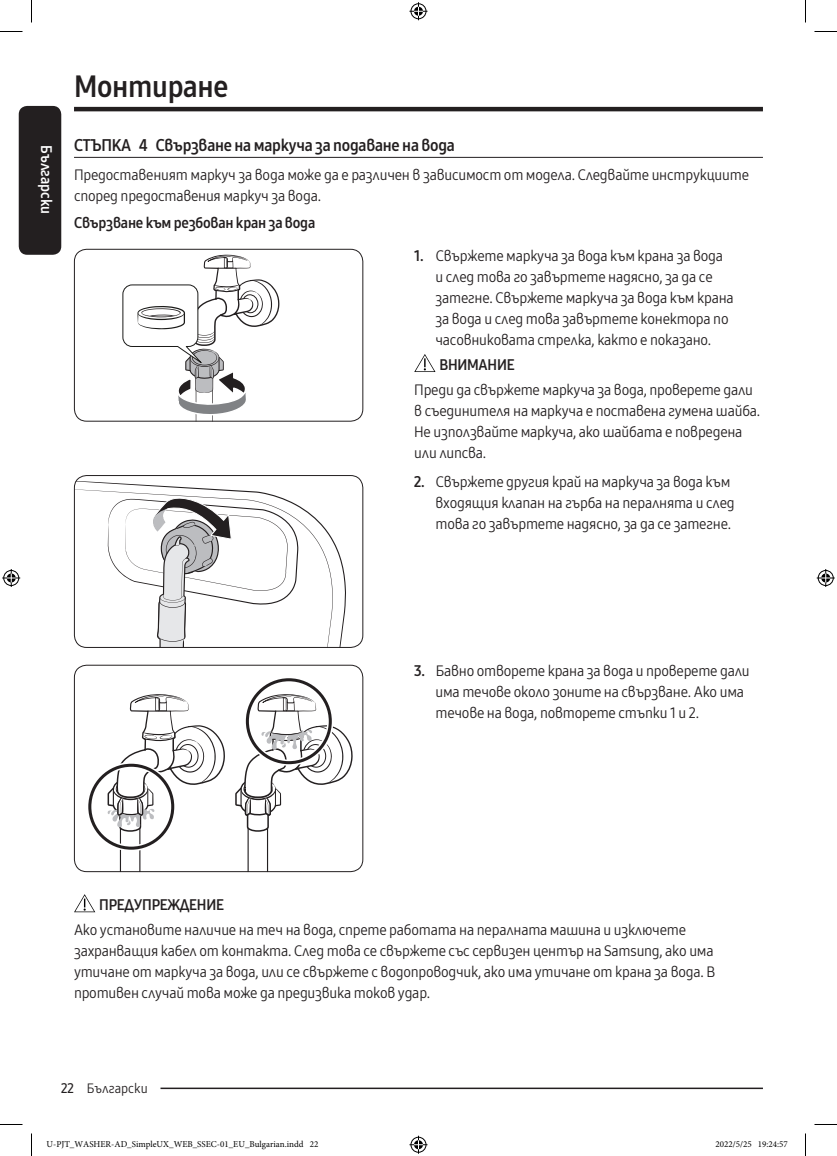
<style>
.page{position:relative;width:837px;height:1156px;background:#fff}
.page>*{position:absolute;margin:0;border:0;box-sizing:border-box;transform-origin:0 0}
.t1{font:30px "Samsung One 700 C";letter-spacing:-.01em;color:#231f20}
.t2{font:16.5px "Samsung One 700 C";letter-spacing:-.015em;color:#231f20}
.t3{font:15px/21px "Samsung One 400 C";letter-spacing:-.015em;color:#231f20}
.t4{font:15px "Samsung One 700 C";letter-spacing:-.015em;color:#231f20}
.t5{font:15px "Samsung One 700 C";color:#fff}
.t6{font:13.5px "Samsung One 400 C";color:#231f20}
.t7{font:9px "Minion Pro";color:#000}
.s1{font-family:"Samsung One 700 C"}
.s2{font-family:"Samsung One 600 C"}
</style>
<div class="page">
<div style="left:19px;top:106px;width:42px;height:149px;background:#231f20;border-radius:9px"></div>
<hr style="left:74px;top:107px;width:689px;height:4px;background:#231f20">
<hr style="left:100px;top:1087px;width:663px;height:2px;background:#231f20">
<div style="left:74px;top:1080px;width:86px;height:15px;background:#fff"></div>
<hr style="left:74px;top:157px;width:689px;height:1px;background:#231f20">
<svg style="left:122px;top:254px;width:158px;height:165px"></svg>
<div style="left:74px;top:249px;width:289px;height:172px;border:1px solid #231f20;border-radius:12px"></div>
<svg style="left:414px;top:354px;width:21px;height:18px"></svg>
<svg style="left:74px;top:480px;width:272px;height:166px"></svg>
<svg style="left:74px;top:488px;width:259px;height:160px"></svg>
<svg style="left:108px;top:495px;width:190px;height:151px"></svg>
<div style="left:74px;top:475px;width:289px;height:173px;border:1px solid #231f20;border-radius:12px"></div>
<svg style="left:107px;top:694px;width:118px;height:176px"></svg>
<div style="left:87px;top:762px;width:89px;height:89px;border:6px solid #fff;border-radius:50%"></div>
<div style="left:88px;top:764px;width:86px;height:86px;border:3px solid #231f20;border-radius:50%"></div>
<svg style="left:235px;top:693px;width:118px;height:177px"></svg>
<div style="left:74px;top:665px;width:289px;height:207px;border:1px solid #231f20;border-radius:12px"></div>
<svg style="left:74px;top:894px;width:21px;height:18px"></svg>
<svg style="left:0;top:31px;width:22px;height:1px"></svg>
<svg style="left:814px;top:31px;width:23px;height:1px"></svg>
<svg style="left:0;top:1124px;width:22px;height:1px"></svg>
<svg style="left:814px;top:1124px;width:23px;height:1px"></svg>
<svg style="left:31px;top:0;width:1px;height:22px"></svg>
<svg style="left:31px;top:1133px;width:1px;height:23px"></svg>
<svg style="left:805px;top:0;width:1px;height:22px"></svg>
<svg style="left:805px;top:1133px;width:1px;height:23px"></svg>
<svg style="left:409px;top:2px;width:18px;height:18px"></svg>
<svg style="left:409px;top:1136px;width:18px;height:18px"></svg>
<svg style="left:2px;top:569px;width:18px;height:18px"></svg>
<svg style="left:817px;top:569px;width:18px;height:18px"></svg>
<p class="t5" style="left:56px;top:145px;width:71px;rotate:90deg">Български</p>
<h1 class="t1" style="left:74px;top:67px;width:156px">Монтиране</h1>
<p class="t2" style="left:74px;top:134px;width:382px">СТЪПКА 4 Свързване на маркуча за подаване на вода</p>
<p class="t3" style="left:74px;top:164px;width:676px">Предоставеният маркуч за вода може да е различен в зависимост от модела. Следвайте инструкциите според предоставения маркуч за вода.</p>
<p class="t4" style="left:74px;top:212px;width:243px">Свързване към резбован кран за вода</p>
<p class="t3" style="left:435px;top:245px;width:300px;text-indent:-21px"><span class="s1">1.</span> Свържете маркуча за вода към крана за вода и след това го завъртете надясно, за да се затегне. Свържете маркуча за вода към крана за вода и след това завъртете конектора по часовниковата стрелка, както е показано.</p>
<p class="t4" style="left:439px;top:354px;width:77px">ВНИМАНИЕ</p>
<p class="t3" style="left:414px;top:379px;width:347px">Преди да свържете маркуча за вода, проверете дали в съединителя на маркуча е поставена гумена шайба.<br>Не използвайте маркуча, ако шайбата е повредена или липсва.</p>
<p class="t3" style="left:435px;top:471px;width:301px;text-indent:-21px"><span class="s1">2.</span> Свържете другия край на маркуча за вода към входящия клапан на гърба на пералнята и след това го завъртете надясно, за да се затегне.</p>
<p class="t3" style="left:435px;top:660px;width:316px;text-indent:-21px"><span class="s1">3.</span> Бавно отворете крана за вода и проверете дали има течове около зоните на свързване. Ако има течове на вода, повторете стъпки 1 и 2.</p>
<p class="t4" style="left:99px;top:895px;width:126px">ПРЕДУПРЕЖДЕНИЕ</p>
<p class="t3" style="left:74px;top:919px;width:642px">Ако установите наличие на теч на вода, спрете работата на пералната машина и изключете захранващия кабел от контакта. След това се свържете със сервизен център на Samsung, ако има утичане от маркуча за вода, или се свържете с водопроводчик, ако има утичане от крана за вода. В противен случай това може да предизвика токов удар.</p>
<p class="t6" style="left:61px;top:1078px;width:88px"><span class="s2">22</span> Български</p>
<p class="t7" style="left:46px;top:1138px;width:273px">U-PJT_WASHER-AD_SimpleUX_WEB_SSEC-01_EU_Bulgarian.indd 22</p>
<p class="t7" style="left:715px;top:1138px;width:74px">2022/5/25 19:24:57</p>
</div>
